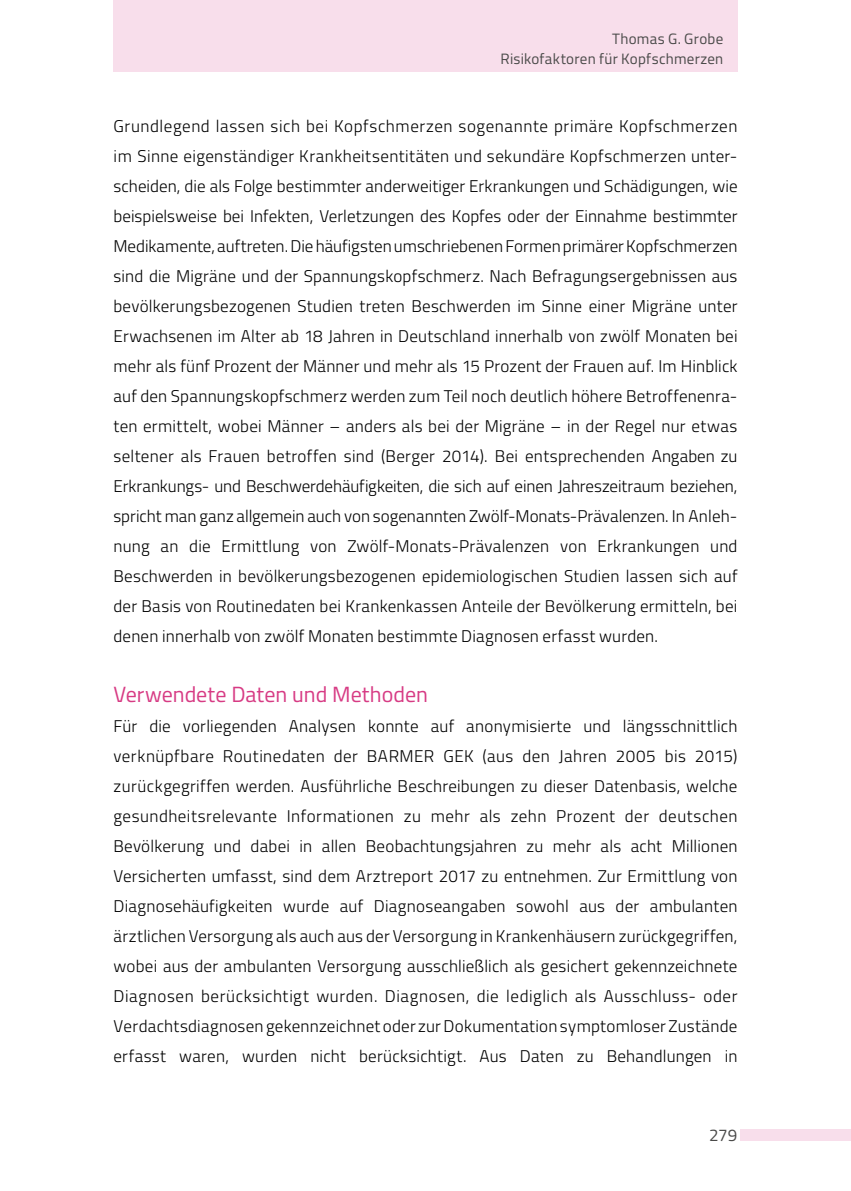
<style>
.page{position:relative;width:851px;height:1191px;background:#fff}
.page>*{position:absolute;margin:0;border:0;box-sizing:border-box;transform-origin:0 0}
.t1{font:22px "Titillium";color:#d73b84}
.t2{font:300 17px/30px "Titillium";letter-spacing:.015em;color:#000;text-align:justify}
.t3{font:17px "Titillium";color:#4a4a49}
.t4{font:15px/20px "Titillium";letter-spacing:.02em;color:#4a4a49;text-align:right}
</style>
<div class="page">
<div style="left:113px;top:0;width:624px;height:71px;background:#f8deeb"></div>
<div style="left:740px;top:1129px;width:110px;height:11px;background:#f8deeb"></div>
<p class="t4" style="left:500px;top:28px;width:224px">Thomas G. Grobe<br>Risikofaktoren für Kopfschmerzen</p>
<p class="t2" style="left:113px;top:110px;width:625px">Grundlegend lassen sich bei Kopfschmerzen sogenannte primäre Kopfschmerzen im Sinne eigenständiger Krankheitsentitäten und sekundäre Kopfschmerzen unter&shy;scheiden, die als Folge bestimmter anderweitiger Erkrankungen und Schädigungen, wie beispielsweise bei Infekten, Verletzungen des Kopfes oder der Einnahme bestimmter Medikamente, auftreten. Die häufigsten umschriebenen Formen primärer Kopfschmerzen sind die Migräne und der Spannungskopfschmerz. Nach Befragungsergebnissen aus bevölkerungsbezogenen Studien treten Beschwerden im Sinne einer Migräne unter Erwachsenen im Alter ab 18 Jahren in Deutschland innerhalb von zwölf Monaten bei mehr als fünf Prozent der Männer und mehr als 15 Prozent der Frauen auf. Im Hinblick auf den Spannungskopfschmerz werden zum Teil noch deutlich höhere Betroffenenra&shy;ten ermittelt, wobei Männer – anders als bei der Migräne – in der Regel nur etwas seltener als Frauen betroffen sind (Berger 2014). Bei entsprechenden Angaben zu Erkrankungs- und Beschwerdehäufigkeiten, die sich auf einen Jahreszeitraum beziehen, spricht man ganz allgemein auch von sogenannten Zwölf-Monats-Prävalenzen. In Anleh&shy;nung an die Ermittlung von Zwölf-Monats-Prävalenzen von Erkrankungen und Beschwerden in bevölkerungsbezogenen epidemiologischen Studien lassen sich auf der Basis von Routinedaten bei Krankenkassen Anteile der Bevölkerung ermitteln, bei denen innerhalb von zwölf Monaten bestimmte Diagnosen erfasst wurden.</p>
<p class="t1" style="left:113px;top:678px;width:316px">Verwendete Daten und Methoden</p>
<p class="t2" style="left:113px;top:710px;width:625px">Für die vorliegenden Analysen konnte auf anonymisierte und längsschnittlich verknüpfbare Routinedaten der BARMER GEK (aus den Jahren 2005 bis 2015) zurückgegriffen werden. Ausführliche Beschreibungen zu dieser Datenbasis, welche gesundheitsrelevante Informationen zu mehr als zehn Prozent der deutschen Bevölkerung und dabei in allen Beobachtungsjahren zu mehr als acht Millionen Versicherten umfasst, sind dem Arztreport 2017 zu entnehmen. Zur Ermittlung von Diagnosehäufigkeiten wurde auf Diagnoseangaben sowohl aus der ambulanten ärztlichen Versorgung als auch aus der Versorgung in Krankenhäusern zurückgegriffen, wobei aus der ambulanten Versorgung ausschließlich als gesichert gekennzeichnete Diagnosen berücksichtigt wurden. Diagnosen, die lediglich als Ausschluss- oder Verdachtsdiagnosen gekennzeichnet oder zur Dokumentation symptomloser Zustände erfasst waren, wurden nicht berücksichtigt. Aus Daten zu Behandlungen in</p>
<p class="t3" style="left:709px;top:1122px;width:30px">279</p>
</div>
